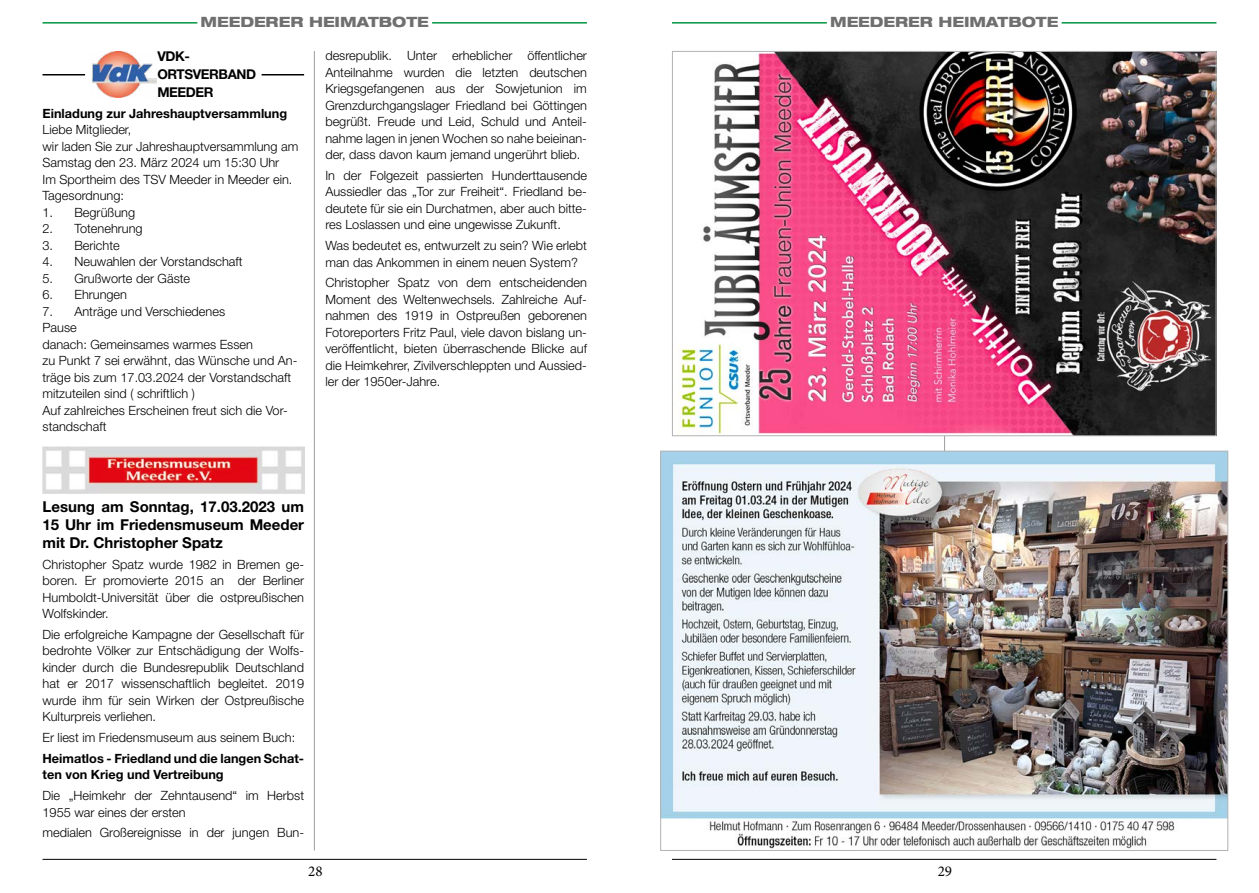
<style>
.page{position:relative;width:1259px;height:893px;background:#fff}
.page>*{position:absolute;margin:0;border:0;box-sizing:border-box;transform-origin:0 0}
.t1{font:700 15px/18px "Helvetica Neue LT Std";color:#000;text-align:justify}
.t2{font:15px "Minion Pro";color:#000}
.t3{font:800 expanded 14.25px "Helvetica Neue LT Std";color:#706f6f}
.t4{font:700 13.5px/18px "Helvetica Neue LT Std";letter-spacing:-.03em;color:#000}
.t5{font:300 12.75px/16.5px "Helvetica Neue LT Std";color:#000;text-align:justify}
.t6{font:700 12.75px/16.5px "Helvetica Neue LT Std";color:#000}
</style>
<div class="page">
<hr style="left:432px;top:22px;width:155px;height:2px;background:#009641">
<hr style="left:43px;top:22px;width:154px;height:2px;background:#009641">
<hr style="left:1061px;top:22px;width:155px;height:2px;background:#009641">
<hr style="left:672px;top:22px;width:155px;height:2px;background:#009641">
<hr style="left:43px;top:859px;width:544px;height:1px;background:#000">
<hr style="left:672px;top:859px;width:544px;height:1px;background:#000">
<hr style="left:314px;top:51px;width:1px;height:799px;background:#9d9d9c">
<hr style="left:944px;top:51px;width:1px;height:799px;background:#9d9d9c">
<img style="left:43px;top:446px;width:261px;height:47px">
<img style="left:674px;top:53px;width:540px;height:381px">
<hr style="left:261px;top:74px;width:43px;height:1px;background:#000">
<hr style="left:43px;top:74px;width:42px;height:1px;background:#000">
<img style="left:92px;top:51px;width:65px;height:47px">
<img style="left:662px;top:453px;width:564px;height:396px">
<p class="t3" style="left:201px;top:13px;width:230px">MEEDERER HEIMATBOTE</p>
<p class="t3" style="left:830px;top:13px;width:230px">MEEDERER HEIMATBOTE</p>
<p class="t4" style="left:157px;top:47px;width:100px">VDK-<br>ORTSVERBAND<br>MEEDER</p>
<p class="t6" style="left:43px;top:105px;width:246px">Einladung zur Jahreshauptversammlung</p>
<p class="t5" style="left:43px;top:121px;width:257px;text-align:left">Liebe Mitglieder,<br>wir laden Sie zur Jahreshauptversammlung am<br>Samstag den 23. März 2024 um 15:30 Uhr<br>Im Sportheim des TSV Meeder in Meeder ein.<br>Tagesordnung:<br>1.</p>
<p class="t5" style="left:74px;top:204px;width:62px">Begrüßung</p>
<p class="t5" style="left:43px;top:220px;width:12px">2.</p>
<p class="t5" style="left:74px;top:220px;width:70px">Totenehrung</p>
<p class="t5" style="left:43px;top:237px;width:12px">3.</p>
<p class="t5" style="left:74px;top:237px;width:47px">Berichte</p>
<p class="t5" style="left:43px;top:253px;width:12px">4.</p>
<p class="t5" style="left:74px;top:253px;width:170px">Neuwahlen der Vorstandschaft</p>
<p class="t5" style="left:43px;top:270px;width:12px">5.</p>
<p class="t5" style="left:74px;top:270px;width:117px">Grußworte der Gäste</p>
<p class="t5" style="left:43px;top:286px;width:12px">6.</p>
<p class="t5" style="left:74px;top:286px;width:54px">Ehrungen</p>
<p class="t5" style="left:43px;top:303px;width:12px">7.</p>
<p class="t5" style="left:43px;top:303px;width:256px;text-align:left;text-indent:32px">Anträge und Verschiedenes<br>Pause<br>danach: Gemeinsames warmes Essen<br>zu Punkt 7 sei erwähnt, das Wünsche und An&shy;träge bis zum 17.03.2024 der Vorstandschaft mitzuteilen sind ( schriftlich )<br>Auf zahlreiches Erscheinen freut sich die Vor&shy;standschaft</p>
<p class="t5" style="left:325px;top:47px;width:263px">desrepublik. Unter erheblicher öffentlicher Anteilnahme wurden die letzten deutschen Kriegsgefangenen aus der Sowjetunion im Grenzdurchgangslager Friedland bei Göttingen begrüßt. Freude und Leid, Schuld und Anteil&shy;nahme lagen in jenen Wochen so nahe beieinan&shy;der, dass davon kaum jemand ungerührt blieb.</p>
<p class="t5" style="left:325px;top:167px;width:263px">In der Folgezeit passierten Hunderttausende Aussiedler das „Tor zur Freiheit“. Friedland be&shy;deutete für sie ein Durchatmen, aber auch bitte&shy;res Loslassen und eine ungewisse Zukunft.</p>
<p class="t5" style="left:325px;top:237px;width:263px">Was bedeutet es, entwurzelt zu sein? Wie erlebt man das Ankommen in einem neuen System?</p>
<p class="t5" style="left:325px;top:274px;width:263px">Christopher Spatz von dem entscheidenden Moment des Weltenwechsels. Zahlreiche Auf&shy;nahmen des 1919 in Ostpreußen geborenen Fotoreporters Fritz Paul, viele davon bislang un&shy;veröffentlicht, bieten überraschende Blicke auf die Heimkehrer, Zivilverschleppten und Aussied&shy;ler der 1950er-Jahre.</p>
<p class="t1" style="left:43px;top:497px;width:263px">Lesung am Sonntag, 17.03.2023 um 15 Uhr im Friedensmuseum Meeder mit Dr. Christopher Spatz</p>
<p class="t5" style="left:43px;top:556px;width:263px">Christopher Spatz wurde 1982 in Bremen ge&shy;boren. Er promovierte 2015 an der Berliner Humboldt-Universität über die ostpreußischen Wolfskinder.</p>
<p class="t5" style="left:43px;top:626px;width:263px">Die erfolgreiche Kampagne der Gesellschaft für bedrohte Völker zur Entschädigung der Wolfs&shy;kinder durch die Bundesrepublik Deutschland hat er 2017 wissenschaftlich begleitet. 2019 wurde ihm für sein Wirken der Ostpreußische Kulturpreis verliehen.</p>
<p class="t5" style="left:43px;top:729px;width:254px">Er liest im Friedensmuseum aus seinem Buch:</p>
<p class="t6" style="left:43px;top:750px;width:263px">Heimatlos - Friedland und die langen Schat&shy;ten von Krieg und Vertreibung</p>
<p class="t5" style="left:43px;top:787px;width:263px">Die „Heimkehr der Zehntausend“ im Herbst<br>1955 war eines der ersten</p>
<p class="t5" style="left:43px;top:824px;width:263px">medialen Großereignisse in der jungen Bun-</p>
<p class="t2" style="left:308px;top:861px;width:16px">28</p>
<p class="t2" style="left:937px;top:861px;width:16px">29</p>
</div>
